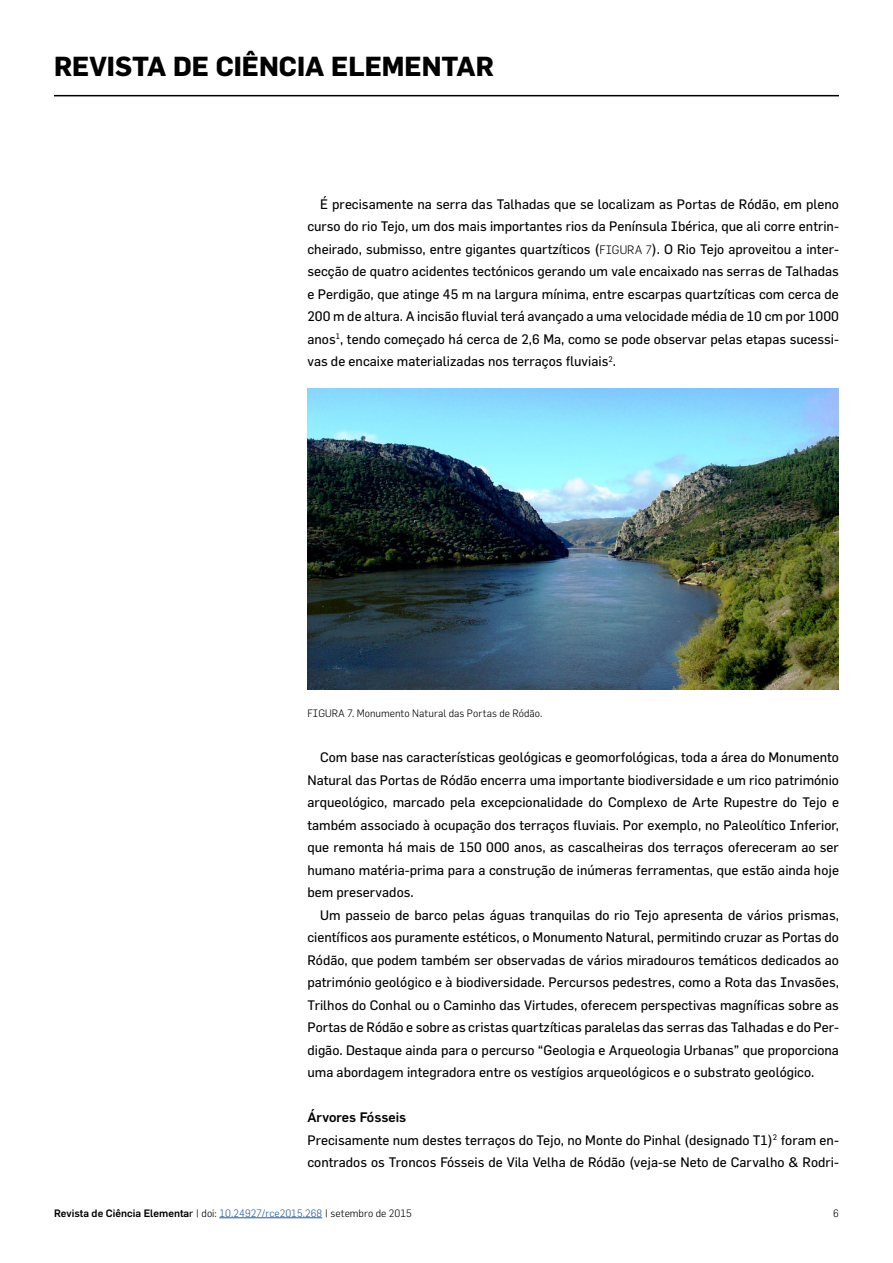
<style>
.page{position:relative;width:893px;height:1263px;background:#fff}
.page>*{position:absolute;margin:0;border:0;box-sizing:border-box;transform-origin:0 0}
.t1{font:700 27px "Flama";color:#000}
.t2{font:13.5px/22.5px "Flama";color:#000;text-align:justify}
.t3{font:500 10.5px "Flama";color:#000}
.t4{font:300 10.5px "Flama";color:#000}
.s1{font-weight:300;font-size:12px}
.s2{font-weight:500}
.s3{font-weight:400}
.s4{font-weight:300}
.s5{font-weight:300;color:#275b9b}
</style>
<div class="page">
<hr style="left:54px;top:95px;width:785px;height:1px;background:#000">
<hr style="left:219px;top:1217px;width:103px;height:1px;background:#275b9b">
<img style="left:307px;top:388px;width:532px;height:301px">
<h1 class="t1" style="left:54px;top:50px;width:441px">REVISTA DE CIÊNCIA ELEMENTAR</h1>
<p class="t2" style="left:307px;top:192px;width:533px;text-indent:13px">É precisamente na serra das Talhadas que se localizam as Portas de Ródão, em pleno curso do rio Tejo, um dos mais importantes rios da Península Ibérica, que ali corre entrin&shy;cheirado, submisso, entre gigantes quartzíticos (<span class="s1">FIGURA 7</span>). O Rio Tejo aproveitou a inter&shy;secção de quatro acidentes tectónicos gerando um vale encaixado nas serras de Talhadas e Perdigão, que atinge 45 m na largura mínima, entre escarpas quartzíticas com cerca de 200 m de altura. A incisão fluvial terá avançado a uma velocidade média de 10 cm por 1000 anos<sup>1</sup>, tendo começado há cerca de 2,6 Ma, como se pode observar pelas etapas sucessi&shy;vas de encaixe materializadas nos terraços fluviais<sup>2</sup>.</p>
<p class="t4" style="left:307px;top:707px;width:237px">FIGURA 7. Monumento Natural das Portas de Ródão.</p>
<p class="t2" style="left:307px;top:746px;width:533px;text-indent:13px">Com base nas características geológicas e geomorfológicas, toda a área do Monumento Natural das Portas de Ródão encerra uma importante biodiversidade e um rico património arqueológico, marcado pela excepcionalidade do Complexo de Arte Rupestre do Tejo e também associado à ocupação dos terraços fluviais. Por exemplo, no Paleolítico Inferior, que remonta há mais de 150 000 anos, as cascalheiras dos terraços ofereceram ao ser humano matéria-prima para a construção de inúmeras ferramentas, que estão ainda hoje bem preservados.</p>
<p class="t2" style="left:307px;top:903px;width:533px;text-indent:13px">Um passeio de barco pelas águas tranquilas do rio Tejo apresenta de vários prismas, científicos aos puramente estéticos, o Monumento Natural, permitindo cruzar as Portas do Ródão, que podem também ser observadas de vários miradouros temáticos dedicados ao património geológico e à biodiversidade. Percursos pedestres, como a Rota das Invasões, Trilhos do Conhal ou o Caminho das Virtudes, oferecem perspectivas magníficas sobre as Portas de Ródão e sobre as cristas quartzíticas paralelas das serras das Talhadas e do Per&shy;digão. Destaque ainda para o percurso “Geologia e Arqueologia Urbanas” que proporciona uma abordagem integradora entre os vestígios arqueológicos e o substrato geológico.</p>
<p class="t2" style="left:307px;top:1106px;width:533px;text-align:left"><span class="s2">Árvores Fósseis<br></span>Precisamente num destes terraços do Tejo, no Monte do Pinhal (designado T1)<sup>2</sup> foram en&shy;contrados os Troncos Fósseis de Vila Velha de Ródão (veja-se Neto de Carvalho &amp; Rodri-</p>
<p class="t3" style="left:54px;top:1206px;width:359px">Revista de Ciência Elementa<span class="s3">r</span> <span class="s4">| doi:</span> <span class="s5">10.24927/rce2015.268</span> <span class="s4">| setembro de 2015</span></p>
<p class="t4" style="left:833px;top:1207px;width:7px">6</p>
</div>
